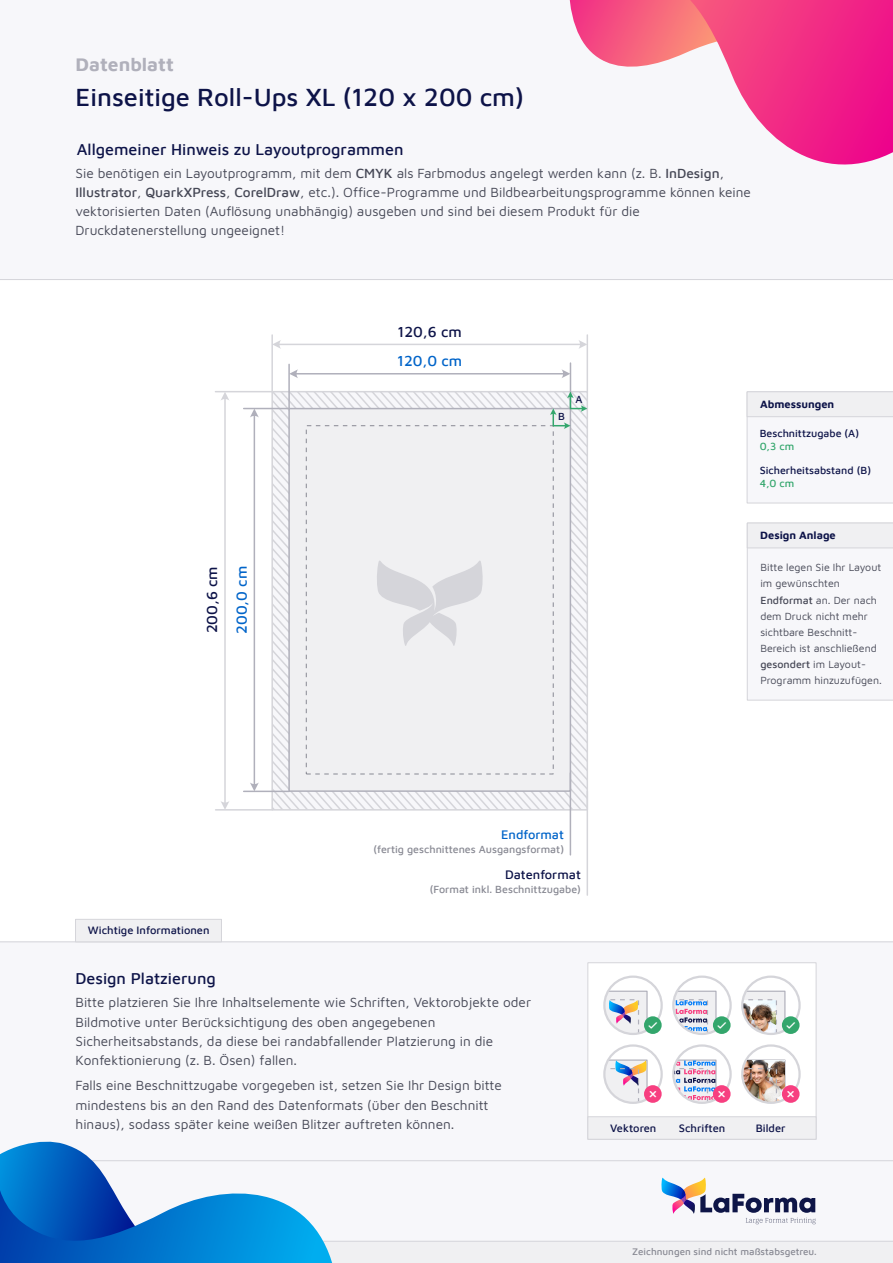
<style>
.page{position:relative;width:893px;height:1263px;background:#fff}
.page>*{position:absolute;margin:0;border:0;box-sizing:border-box;transform-origin:0 0}
.t1{font:500 25.5px "Maven Pro";color:#0d1348}
.t2{font:700 19.2px "Maven Pro";color:#b0b0bb}
.t3{font:500 16.2px "Maven Pro";color:#0d1348}
.t4{font:500 14.85px "Maven Pro";color:#0064c9}
.t5{font:500 14.85px "Maven Pro";color:#0d1348}
.t6{font:13.65px/19.2px "Maven Pro";color:#454755}
.t7{font:500 12.75px "Maven Pro";color:#0d1348}
.t8{font:500 12.75px "Maven Pro";color:#0064c9}
.t9{font:500 11.1px "Maven Pro";color:#0d1348}
.t10{font:700 11.1px "Maven Pro";color:#0d1348}
.t11{font:10.65px/16.2px "Maven Pro";color:#454755}
.t12{font:500 10.65px "Maven Pro";color:#888993}
.t13{font:500 10.65px "Maven Pro";color:#0d1348}
.t14{font:500 10.65px "Maven Pro";color:#33a66c}
.t15{font:500 10.5px "Maven Pro";color:#0d1348}
.t16{font:500 9.75px "Maven Pro";color:#888993}
.s1{font-weight:500}
</style>
<div class="page">
<div style="left:0;top:0;width:893px;height:280px;background:#f7f7fa"></div>
<img style="left:569px;top:0;width:324px;height:164px">
<hr style="left:0;top:279px;width:893px;height:1px;background:#d5d5da">
<div style="left:0;top:942px;width:893px;height:321px;background:#f7f7fa"></div>
<svg style="left:661px;top:1177px;width:155px;height:47px"></svg>
<hr style="left:76px;top:1160px;width:817px;height:1px;background:#d5d5da">
<div style="left:0;top:1241px;width:893px;height:22px;background:#f0f0f2"></div>
<hr style="left:0;top:1241px;width:893px;height:1px;background:#d5d5da">
<img style="left:0;top:1141px;width:332px;height:122px">
<hr style="left:0;top:941px;width:893px;height:1px;background:#d5d5da">
<div style="left:587px;top:962px;width:229px;height:177px;background:#fff;border:1px solid #d5d5da"></div>
<div style="left:587px;top:1116px;width:229px;height:23px;background:#f0f0f2;border:1px solid #d5d5da"></div>
<svg style="left:604px;top:977px;width:58px;height:57px"></svg>
<div style="left:603px;top:975px;width:60px;height:60px;border:2px solid #d5d5da;border-radius:50%"></div>
<svg style="left:644px;top:1016px;width:18px;height:18px"></svg>
<svg style="left:604px;top:1045px;width:58px;height:58px"></svg>
<div style="left:603px;top:1044px;width:60px;height:60px;border:2px solid #d5d5da;border-radius:50%"></div>
<svg style="left:644px;top:1085px;width:18px;height:18px"></svg>
<svg style="left:673px;top:977px;width:58px;height:57px"></svg>
<div style="left:672px;top:975px;width:60px;height:60px;border:2px solid #d5d5da;border-radius:50%"></div>
<svg style="left:713px;top:1016px;width:18px;height:18px"></svg>
<svg style="left:673px;top:1045px;width:58px;height:58px"></svg>
<div style="left:672px;top:1044px;width:60px;height:60px;border:2px solid #d5d5da;border-radius:50%"></div>
<svg style="left:713px;top:1085px;width:18px;height:18px"></svg>
<svg style="left:742px;top:977px;width:57px;height:57px"></svg>
<div style="left:741px;top:975px;width:60px;height:60px;border:2px solid #d5d5da;border-radius:50%"></div>
<div style="left:782px;top:1016px;width:17px;height:18px;background:#33a66c;border-radius:50%"></div>
<svg style="left:742px;top:1045px;width:57px;height:58px"></svg>
<div style="left:741px;top:1044px;width:60px;height:60px;border:2px solid #d5d5da;border-radius:50%"></div>
<div style="left:782px;top:1085px;width:17px;height:18px;background:#f73f80;border-radius:50%"></div>
<div style="left:75px;top:919px;width:147px;height:23px;background:#f0f0f2;border:1px solid #d5d5da"></div>
<hr style="left:244px;top:791px;width:45px;height:1px;background:#b0b0bb">
<hr style="left:570px;top:363px;width:1px;height:45px;background:#b0b0bb">
<hr style="left:215px;top:391px;width:57px;height:1px;background:#d5d5da">
<hr style="left:587px;top:335px;width:1px;height:57px;background:#d5d5da">
<hr style="left:244px;top:408px;width:45px;height:1px;background:#b0b0bb">
<hr style="left:288px;top:364px;width:2px;height:45px;background:#b0b0bb">
<svg style="left:250px;top:782px;width:9px;height:9px"></svg>
<svg style="left:250px;top:409px;width:9px;height:9px"></svg>
<hr style="left:254px;top:416px;width:1px;height:368px;background:#b0b0bb">
<svg style="left:289px;top:369px;width:9px;height:9px"></svg>
<svg style="left:561px;top:369px;width:9px;height:9px"></svg>
<hr style="left:296px;top:373px;width:267px;height:1px;background:#b0b0bb">
<svg style="left:221px;top:801px;width:8px;height:8px"></svg>
<svg style="left:220px;top:392px;width:9px;height:8px"></svg>
<hr style="left:224px;top:399px;width:2px;height:404px;background:#d5d5da">
<svg style="left:273px;top:340px;width:8px;height:9px"></svg>
<svg style="left:578px;top:340px;width:9px;height:9px"></svg>
<hr style="left:279px;top:344px;width:301px;height:1px;background:#d5d5da">
<hr style="left:216px;top:809px;width:56px;height:1px;background:#d5d5da">
<hr style="left:271px;top:335px;width:2px;height:57px;background:#d5d5da">
<hr style="left:587px;top:791px;width:1px;height:104px;background:#d5d5da">
<svg style="left:272px;top:392px;width:315px;height:418px"></svg>
<hr style="left:570px;top:773px;width:1px;height:82px;background:#b0b0bb">
<svg style="left:747px;top:391px;width:146px;height:112px"></svg>
<svg style="left:747px;top:523px;width:146px;height:177px"></svg>
<svg style="left:604px;top:1059px;width:52px;height:44px"></svg>
<svg style="left:673px;top:1059px;width:52px;height:44px"></svg>
<img style="left:742px;top:1059px;width:52px;height:44px">
<svg style="left:604px;top:991px;width:53px;height:43px"></svg>
<svg style="left:673px;top:991px;width:53px;height:43px"></svg>
<svg style="left:742px;top:991px;width:53px;height:43px"></svg>
<h2 class="t2" style="left:76px;top:53px;width:100px">Datenblatt</h2>
<h1 class="t1" style="left:76px;top:81px;width:450px">Einseitige Roll-Ups XL (120 x 200 cm)</h1>
<p class="t3" style="left:77px;top:139px;width:328px">Allgemeiner Hinweis zu Layoutprogrammen</p>
<p class="t6" style="left:76px;top:163px;width:677px">Sie benötigen ein Layoutprogramm, mit dem <span class="s1">CMYK</span> als Farbmodus angelegt werden kann (z. B. <span class="s1">InDesign</span>, <span class="s1">Illustrator</span>, <span class="s1">QuarkXPress</span>, <span class="s1">CorelDraw</span>, etc.). Office-Programme und Bildbearbeitungsprogramme können keine vektorisierten Daten (Auflösung unabhängig) ausgeben und sind bei diesem Produkt für die Druckdatenerstellung ungeeignet!</p>
<p class="t5" style="left:398px;top:322px;width:66px">120,6 cm</p>
<p class="t5" style="left:203px;top:633px;width:69px;rotate:-90deg">200,6 cm</p>
<p class="t4" style="left:233px;top:634px;width:69px;rotate:-90deg">200,0 cm</p>
<p class="t4" style="left:397px;top:352px;width:67px">120,0 cm</p>
<p class="t15" style="left:558px;top:410px;width:8px">B</p>
<p class="t13" style="left:575px;top:393px;width:9px">A</p>
<p class="t10" style="left:760px;top:397px;width:76px">Abmessungen</p>
<p class="t13" style="left:760px;top:426px;width:101px">Beschnittzugabe (A)</p>
<p class="t13" style="left:760px;top:463px;width:113px">Sicherheitsabstand (B)</p>
<p class="t14" style="left:760px;top:440px;width:36px">0,3 cm</p>
<p class="t14" style="left:760px;top:477px;width:36px">4,0 cm</p>
<p class="t10" style="left:760px;top:528px;width:77px">Design Anlage</p>
<p class="t11" style="left:760px;top:559px;width:123px">Bitte legen Sie Ihr Layout im gewünschten<br><span class="s1">Endformat</span> an. Der nach dem Druck nicht mehr sichtbare Beschnitt-<br>Bereich ist anschließend <span class="s1">gesondert</span> im Layout-<br>Programm hinzuzufügen.</p>
<p class="t9" style="left:88px;top:923px;width:123px">Wichtige Informationen</p>
<p class="t3" style="left:76px;top:969px;width:142px">Design Platzierung</p>
<p class="t8" style="left:501px;top:827px;width:64px">Endformat</p>
<p class="t12" style="left:373px;top:842px;width:192px">(fertig geschnittenes Ausgangsformat)</p>
<p class="t7" style="left:505px;top:867px;width:77px">Datenformat</p>
<p class="t12" style="left:430px;top:883px;width:153px">(Format inkl. Beschnittzugabe)</p>
<p class="t6" style="left:76px;top:992px;width:457px">Bitte platzieren Sie Ihre Inhaltselemente wie Schriften, Vektorobjekte oder Bildmotive unter Berücksichtigung des oben angegebenen Sicherheitsabstands, da diese bei randabfallender Platzierung in die Konfektionierung (z. B. Ösen) fallen.</p>
<p class="t6" style="left:76px;top:1076px;width:428px">Falls eine Beschnittzugabe vorgegeben ist, setzen Sie Ihr Design bitte mindestens bis an den Rand des Datenformats (über den Beschnitt hinaus), sodass später keine weißen Blitzer auftreten können.</p>
<p class="t9" style="left:610px;top:1121px;width:48px">Vektoren</p>
<p class="t9" style="left:679px;top:1121px;width:48px">Schriften</p>
<p class="t9" style="left:756px;top:1121px;width:31px">Bilder</p>
<p class="t16" style="left:632px;top:1246px;width:186px">Zeichnungen sind nicht maßstabsgetreu.</p>
</div>
